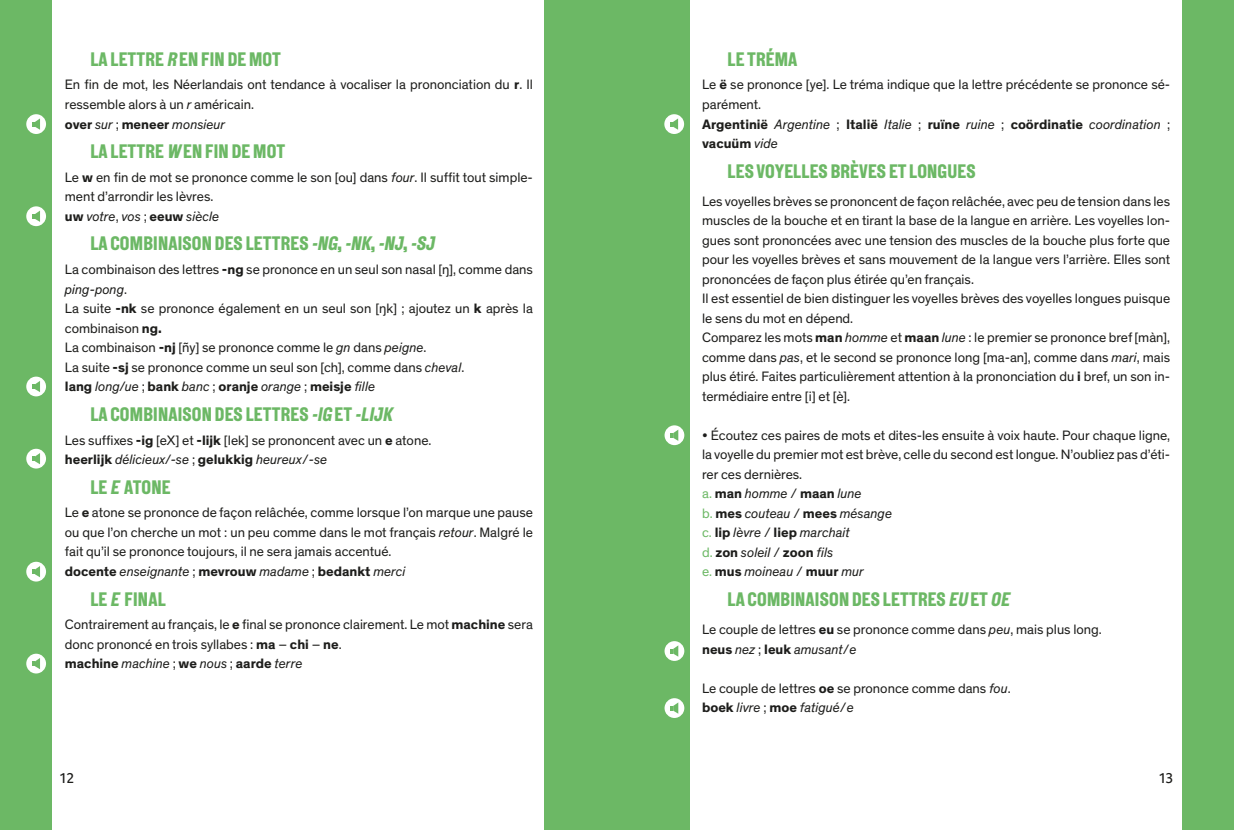
<style>
.page{position:relative;width:1234px;height:830px;background:#fff}
.page>*{position:absolute;margin:0;border:0;box-sizing:border-box;transform-origin:0 0}
.t1{font:19.5px "New Grotesk Square FIVE";letter-spacing:.01em;color:#6cb865}
.t2{font:13.8px/19.5px "Theinhardt";color:#1d1d1b}
.t3{font:13.8px "Parisine Plus Pro";color:#1d1d1b}
.s1{font-style:italic}
.s2{font-weight:700}
.s3{color:#6cb865}
</style>
<div class="page">
<div style="left:0;top:0;width:51px;height:829px;background:#6cb865"></div>
<div style="left:544px;top:0;width:73px;height:829px;background:#6cb865"></div>
<div style="left:26px;top:206px;width:20px;height:20px;background:#fff;border-radius:50%"></div>
<svg style="left:32px;top:210px;width:8px;height:12px"></svg>
<div style="left:26px;top:376px;width:20px;height:20px;background:#fff;border-radius:50%"></div>
<svg style="left:32px;top:381px;width:8px;height:11px"></svg>
<div style="left:26px;top:448px;width:20px;height:20px;background:#fff;border-radius:50%"></div>
<svg style="left:32px;top:453px;width:8px;height:11px"></svg>
<div style="left:26px;top:561px;width:20px;height:20px;background:#fff;border-radius:50%"></div>
<svg style="left:32px;top:566px;width:8px;height:11px"></svg>
<div style="left:26px;top:653px;width:20px;height:20px;background:#fff;border-radius:50%"></div>
<svg style="left:32px;top:658px;width:8px;height:11px"></svg>
<div style="left:26px;top:114px;width:20px;height:20px;background:#fff;border-radius:50%"></div>
<svg style="left:32px;top:118px;width:8px;height:12px"></svg>
<div style="left:1182px;top:0;width:51px;height:829px;background:#6cb865"></div>
<div style="left:617px;top:0;width:72px;height:829px;background:#6cb865"></div>
<div style="left:664px;top:114px;width:20px;height:20px;background:#fff;border-radius:50%"></div>
<svg style="left:670px;top:118px;width:8px;height:12px"></svg>
<svg style="left:664px;top:425px;width:20px;height:20px"></svg>
<svg style="left:670px;top:429px;width:8px;height:11px"></svg>
<svg style="left:664px;top:640px;width:20px;height:20px"></svg>
<svg style="left:670px;top:645px;width:8px;height:11px"></svg>
<svg style="left:664px;top:697px;width:20px;height:20px"></svg>
<svg style="left:670px;top:702px;width:8px;height:11px"></svg>
<p class="t1" style="left:90px;top:47px;width:192px">LA LETTRE <span class="s1">R</span> EN FIN DE MOT</p>
<p class="t2" style="left:65px;top:75px;width:469px">En fin de mot, les Néerlandais ont tendance à vocaliser la prononciation du <span class="s2">r</span>. Il ressemble alors à un <span class="s1">r</span> américain.<br><span class="s2">over</span> <span class="s1">sur</span> ; <span class="s2">meneer</span> <span class="s1">monsieur</span></p>
<p class="t1" style="left:90px;top:139px;width:196px">LA LETTRE <span class="s1">W</span> EN FIN DE MOT</p>
<p class="t2" style="left:65px;top:168px;width:469px">Le <span class="s2">w</span> en fin de mot se prononce comme le son [ou] dans <span class="s1">four</span>. Il suffit tout simple&shy;ment d’arrondir les lèvres.<br><span class="s2">uw</span> <span class="s1">votre</span>, <span class="s1">vos</span> ; <span class="s2">eeuw</span> <span class="s1">siècle</span></p>
<p class="t1" style="left:90px;top:231px;width:349px">LA COMBINAISON DES LETTRES <span class="s1">-NG</span>, <span class="s1">-NK</span>, <span class="s1">-NJ</span>, <span class="s1">-SJ</span></p>
<p class="t2" style="left:65px;top:260px;width:469px">La combinaison des lettres <span class="s2">-ng</span> se prononce en un seul son nasal [ŋ], comme dans <span class="s1">ping-pong</span>.<br>La suite <span class="s2">-nk</span> se prononce également en un seul son [ŋk] ; ajoutez un <span class="s2">k</span> après la combinaison <span class="s2">ng.<br></span>La combinaison <span class="s2">-nj</span> [ñy] se prononce comme le <span class="s1">gn</span> dans <span class="s1">peigne</span>.<br>La suite <span class="s2">-sj</span> se prononce comme un seul son [ch], comme dans <span class="s1">cheval</span>.<br><span class="s2">lang</span> <span class="s1">long/ue</span> ; <span class="s2">bank</span> <span class="s1">banc</span> ; <span class="s2">oranje</span> <span class="s1">orange</span> ; <span class="s2">meisje</span> <span class="s1">fille</span></p>
<p class="t1" style="left:90px;top:402px;width:307px">LA COMBINAISON DES LETTRES <span class="s1">-IG</span> ET <span class="s1">-LIJK</span></p>
<p class="t2" style="left:65px;top:430px;width:368px">Les suffixes <span class="s2">-ig</span> [eX] et <span class="s2">-lijk</span> [lek] se prononcent avec un <span class="s2">e</span> atone. <span class="s2">heerlijk</span> <span class="s1">délicieux/-se</span> ; <span class="s2">gelukkig</span> <span class="s1">heureux</span>/<span class="s1">-se</span></p>
<p class="t1" style="left:90px;top:474px;width:82px">LE <span class="s1">E</span> ATONE</p>
<p class="t2" style="left:65px;top:503px;width:469px">Le <span class="s2">e</span> atone se prononce de façon relâchée, comme lorsque l’on marque une pause ou que l’on cherche un mot : un peu comme dans le mot français <span class="s1">retour</span>. Malgré le fait qu’il se prononce toujours, il ne sera jamais accentué.<br><span class="s2">docente</span> <span class="s1">enseignante</span> ; <span class="s2">mevrouw</span> <span class="s1">madame</span> ; <span class="s2">bedankt</span> <span class="s1">merci</span></p>
<p class="t1" style="left:90px;top:586px;width:77px">LE <span class="s1">E</span> FINAL</p>
<p class="t2" style="left:65px;top:615px;width:469px">Contrairement au français, le <span class="s2">e</span> final se prononce clairement. Le mot <span class="s2">machine</span> sera donc prononcé en trois syllabes : <span class="s2">ma</span> – <span class="s2">chi</span> – <span class="s2">ne</span>.<br><span class="s2">machine</span> <span class="s1">machine</span> ; <span class="s2">we</span> <span class="s1">nous</span> ; <span class="s2">aarde</span> <span class="s1">terre</span></p>
<p class="t1" style="left:727px;top:47px;width:71px">LE TRÉMA</p>
<p class="t2" style="left:702px;top:75px;width:469px">Le <span class="s2">ë</span> se prononce [ye]. Le tréma indique que la lettre précédente se prononce sé&shy;parément.<br><span class="s2">Argentinië</span> <span class="s1">Argentine</span> ; <span class="s2">Italië</span> <span class="s1">Italie</span> ; <span class="s2">ruïne</span> <span class="s1">ruine</span> ; <span class="s2">coördinatie</span> <span class="s1">coordination</span> ; <span class="s2">vacuüm</span> <span class="s1">vide</span></p>
<p class="t1" style="left:727px;top:159px;width:249px">LES VOYELLES BRÈVES ET LONGUES</p>
<p class="t2" style="left:702px;top:191px;width:469px">Les voyelles brèves se prononcent de façon relâchée, avec peu de tension dans les muscles de la bouche et en tirant la base de la langue en arrière. Les voyelles lon&shy;gues sont prononcées avec une tension des muscles de la bouche plus forte que pour les voyelles brèves et sans mouvement de la langue vers l’arrière. Elles sont prononcées de façon plus étirée qu’en français.<br>Il est essentiel de bien distinguer les voyelles brèves des voyelles longues puisque le sens du mot en dépend.<br>Comparez les mots <span class="s2">man</span> <span class="s1">homme</span> et <span class="s2">maan</span> <span class="s1">lune</span> : le premier se prononce bref [màn], comme dans <span class="s1">pas</span>, et le second se prononce long [ma-an], comme dans <span class="s1">mari</span>, mais plus étiré. Faites particulièrement attention à la prononciation du <span class="s2">i</span> bref, un son in&shy;termédiaire entre [i] et [è].</p>
<p class="t2" style="left:702px;top:425px;width:469px">• Écoutez ces paires de mots et dites-les ensuite à voix haute. Pour chaque ligne, la voyelle du premier mot est brève, celle du second est longue. N’oubliez pas d’éti&shy;rer ces dernières.<br><span class="s3">a.</span> <span class="s2">man</span> <span class="s1">homme</span> / <span class="s2">maan</span> <span class="s1">lune<br></span><span class="s3">b.</span> <span class="s2">mes</span> <span class="s1">couteau</span> / <span class="s2">mees</span> <span class="s1">mésange<br></span><span class="s3">c.</span> <span class="s2">lip</span> <span class="s1">lèvre</span> / <span class="s2">liep</span> <span class="s1">marchait<br></span><span class="s3">d.</span> <span class="s2">zon</span> <span class="s1">soleil</span> / <span class="s2">zoon</span> <span class="s1">fils<br></span><span class="s3">e.</span> <span class="s2">mus</span> <span class="s1">moineau</span> / <span class="s2">muur</span> <span class="s1">mur</span></p>
<p class="t1" style="left:727px;top:587px;width:287px">LA COMBINAISON DES LETTRES <span class="s1">EU</span> ET <span class="s1">OE</span></p>
<p class="t2" style="left:702px;top:619px;width:401px">Le couple de lettres <span class="s2">eu</span> se prononce comme dans <span class="s1">peu</span>, mais plus long. <span class="s2">neus</span> <span class="s1">nez</span> ; <span class="s2">leuk</span> <span class="s1">amusant</span>/<span class="s1">e</span></p>
<p class="t2" style="left:702px;top:678px;width:310px">Le couple de lettres <span class="s2">oe</span> se prononce comme dans <span class="s1">fou</span>. <span class="s2">boek</span> <span class="s1">livre</span> ; <span class="s2">moe</span> <span class="s1">fatigué</span>/<span class="s1">e</span></p>
<p class="t3" style="left:60px;top:766px;width:16px">12</p>
<p class="t3" style="left:1158px;top:766px;width:16px">13</p>
<p class="t2" style="left:51px;top:769px;width:17px">18</p>
<p class="t2" style="left:1166px;top:769px;width:17px">19</p>
</div>
